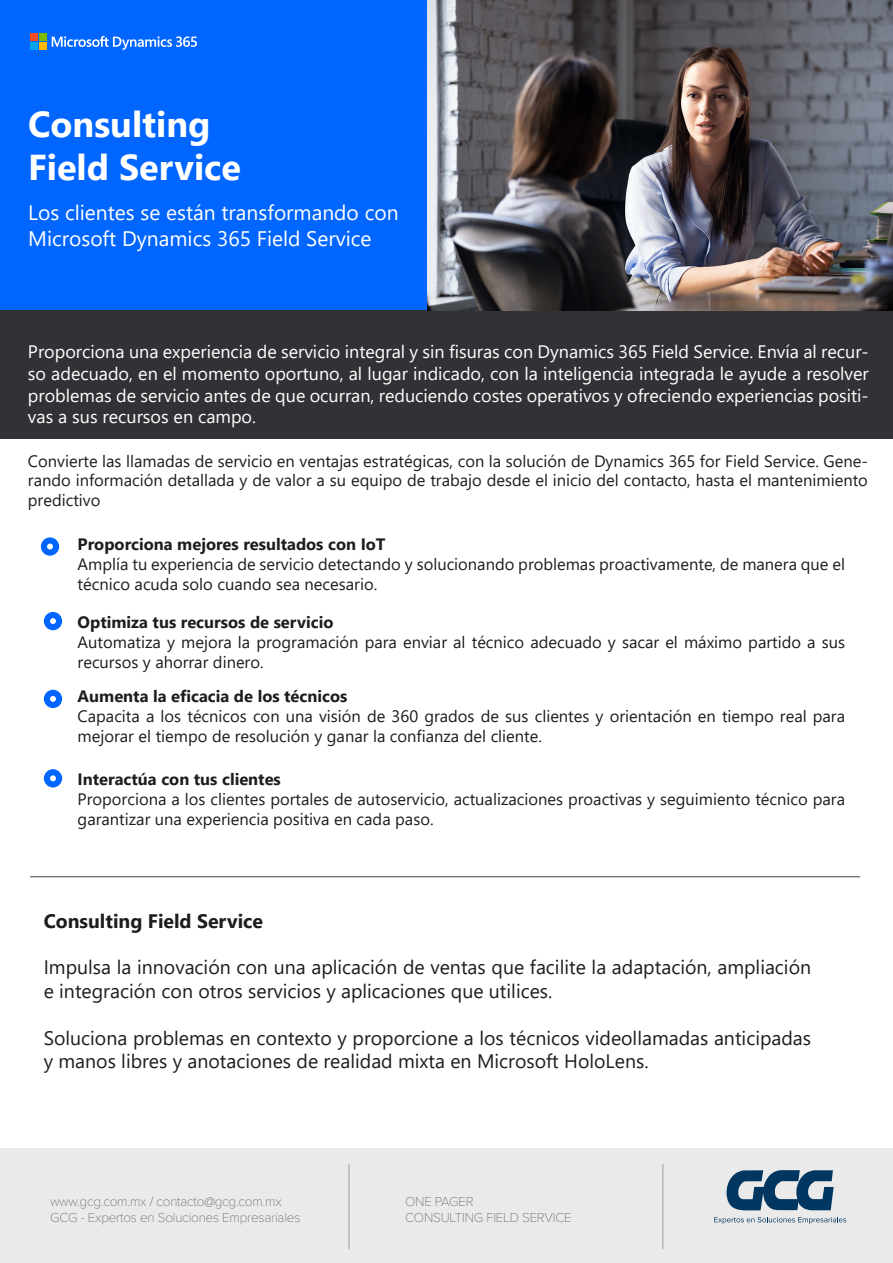
<style>
.page{position:relative;width:893px;height:1263px;background:#fff}
.page>*{position:absolute;margin:0;border:0;box-sizing:border-box;transform-origin:0 0}
.t1{font:700 36px/43.2px "Segoe UI";color:#fff}
.t2{font:21px/25.2px "Segoe UI";color:#fff}
.t3{font:19.5px/23.4px "Segoe UI";color:#1d1d1b}
.t4{font:700 19.5px "Segoe UI";color:#1d1d1b}
.t5{font:18px/21.6px "Segoe UI";color:#fff;text-align:justify}
.t6{font:16.5px/19.8px "Segoe UI";color:#1d1d1b}
.t7{font:700 16.5px "Segoe UI";color:#1d1d1b}
.t8{font:100 13.5px/16.2px "Proxima Nova T";letter-spacing:-.015em;color:#575756}
</style>
<div class="page">
<div style="left:0;top:0;width:447px;height:310px;background:#06f"></div>
<div style="left:0;top:1149px;width:893px;height:114px;background:#eaeaea"></div>
<div style="left:0;top:310px;width:893px;height:128px;background:#323236"></div>
<svg style="left:726px;top:1170px;width:108px;height:41px"></svg>
<svg style="left:714px;top:1217px;width:132px;height:7px"></svg>
<hr style="left:349px;top:1164px;width:1px;height:85px;background:#9d9d9c">
<hr style="left:662px;top:1164px;width:1px;height:85px;background:#9d9d9c">
<hr style="left:30px;top:876px;width:830px;height:1px;background:#575756">
<div style="left:41px;top:537px;width:18px;height:19px;background:#06f;border-radius:50%"></div>
<svg style="left:47px;top:543px;width:6px;height:6px"></svg>
<div style="left:44px;top:612px;width:18px;height:18px;background:#06f;border-radius:50%"></div>
<svg style="left:50px;top:618px;width:6px;height:6px"></svg>
<div style="left:44px;top:690px;width:18px;height:18px;background:#06f;border-radius:50%"></div>
<svg style="left:50px;top:696px;width:6px;height:6px"></svg>
<svg style="left:52px;top:36px;width:145px;height:14px"></svg>
<div style="left:30px;top:33px;width:8px;height:8px;background:#f25022"></div>
<div style="left:39px;top:33px;width:8px;height:8px;background:#7fba00"></div>
<div style="left:30px;top:42px;width:8px;height:8px;background:#00a4ef"></div>
<div style="left:39px;top:42px;width:8px;height:8px;background:#ffb900"></div>
<img style="left:427px;top:0;width:466px;height:310px">
<div style="left:44px;top:769px;width:18px;height:18px;background:#06f;border-radius:50%"></div>
<svg style="left:50px;top:775px;width:6px;height:6px"></svg>
<h1 class="t1" style="left:28px;top:100px;width:214px">Consulting<br>Field Service</h1>
<p class="t2" style="left:28px;top:199px;width:372px">Los clientes se están transformando con<br>Microsoft Dynamics 365 Field Service</p>
<p class="t5" style="left:28px;top:339px;width:842px">Proporciona una experiencia de servicio integral y sin fisuras con Dynamics 365 Field Service. Envía al recur&shy;so adecuado, en el momento oportuno, al lugar indicado, con la inteligencia integrada le ayude a resolver problemas de servicio antes de que ocurran, reduciendo costes operativos y ofreciendo experiencias positi&shy;vas a sus recursos en campo.</p>
<p class="t6" style="left:28px;top:449px;width:842px;text-align:justify">Convierte las llamadas de servicio en ventajas estratégicas, con la solución de Dynamics 365 for Field Service. Gene&shy;rando información detallada y de valor a su equipo de trabajo desde el inicio del contacto, hasta el mantenimiento predictivo</p>
<p class="t7" style="left:78px;top:529px;width:309px">Proporciona mejores resultados con IoT</p>
<p class="t6" style="left:78px;top:553px;width:769px">Amplía tu experiencia de servicio detectando y solucionando problemas proactivamente, de manera que el técnico acuda solo cuando sea necesario.</p>
<p class="t7" style="left:78px;top:606px;width:257px">Optimiza tus recursos de servicio</p>
<p class="t6" style="left:78px;top:630px;width:769px">Automatiza y mejora la programación para enviar al técnico adecuado y sacar el máximo partido a sus recursos y ahorrar dinero.</p>
<p class="t7" style="left:78px;top:681px;width:271px">Aumenta la eficacia de los técnicos</p>
<p class="t6" style="left:78px;top:705px;width:769px">Capacita a los técnicos con una visión de 360 grados de sus clientes y orientación en tiempo real para mejorar el tiempo de resolución y ganar la confianza del cliente.</p>
<p class="t7" style="left:78px;top:764px;width:205px">Interactúa con tus clientes</p>
<p class="t6" style="left:78px;top:788px;width:769px">Proporciona a los clientes portales de autoservicio, actualizaciones proactivas y seguimiento técnico para garantizar una experiencia positiva en cada paso.</p>
<p class="t4" style="left:44px;top:902px;width:221px">Consulting Field Service</p>
<p class="t3" style="left:44px;top:954px;width:769px">Impulsa la innovación con una aplicación de ventas que facilite la adaptación, ampliación e integración con otros servicios y aplicaciones que utilices.</p>
<p class="t3" style="left:44px;top:1024px;width:769px">Soluciona problemas en contexto y proporcione a los técnicos videollamadas anticipadas y manos libres y anotaciones de realidad mixta en Microsoft HoloLens.</p>
<p class="t8" style="left:50px;top:1192px;width:252px">www.gcg.com.mx / contacto@gcg.com.mx<br>GCG - Expertos en Soluciones Empresariales</p>
<p class="t8" style="left:405px;top:1192px;width:168px">ONE PAGER<br>CONSULTING FIELD SERVICE</p>
</div>
